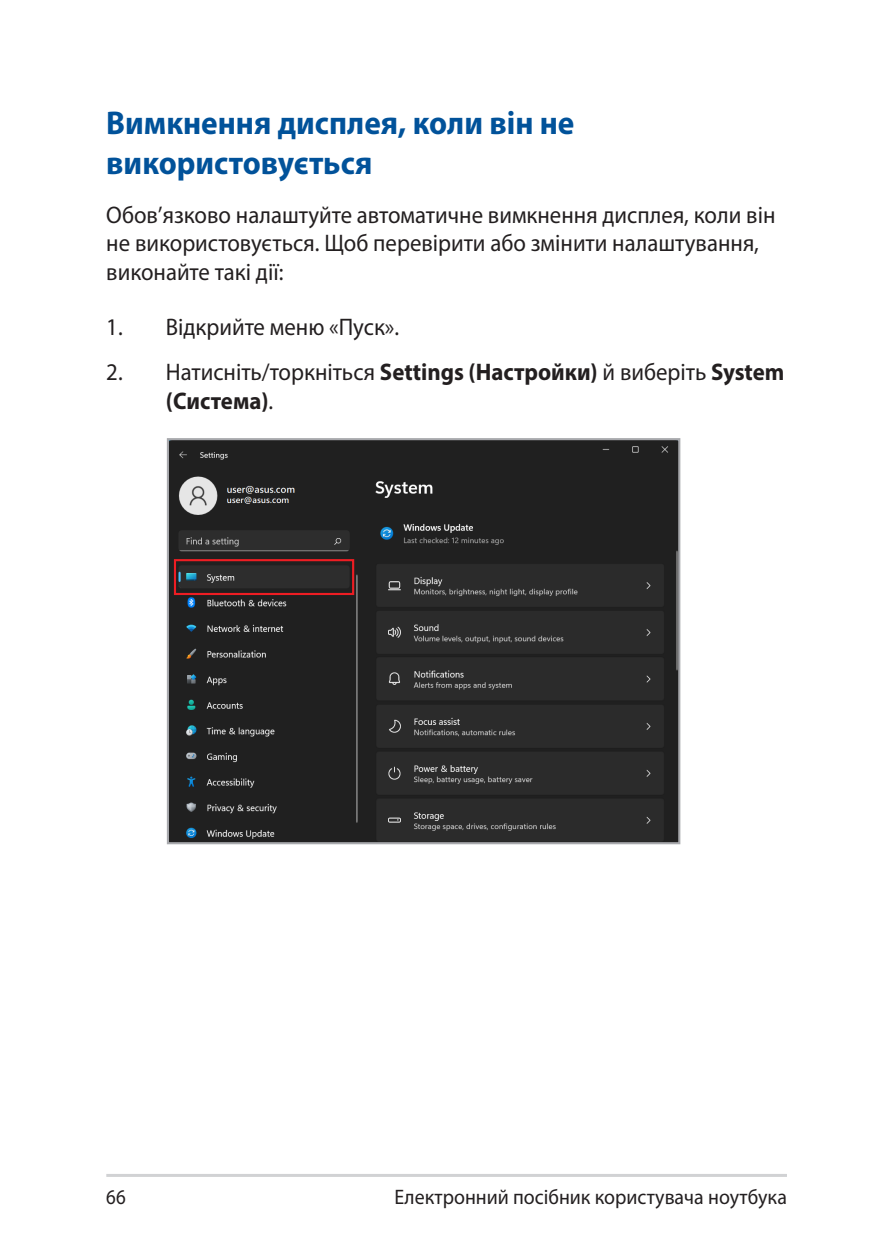
<style>
.page{position:relative;width:893px;height:1259px;background:#fff}
.page>*{position:absolute;margin:0;border:0;box-sizing:border-box;transform-origin:0 0}
.t1{font:700 33px/39.6px "Myriad Pro";color:#01529a;scale:.95 1}
.t2{font:24px/28.8px "Myriad Pro";color:#231f20;scale:.95 1}
.t3{font:700 24px/28.8px "Myriad Pro";color:#231f20;scale:.95 1}
.t4{font:21px "Myriad Pro";color:#231f20;scale:.95 1}
.t5{font:21px "Myriad Pro";color:#231f20;scale:.9 1}
.s1{font-weight:400}
</style>
<div class="page">
<hr style="left:106px;top:1174px;width:681px;height:3px;background:#d1d2d4">
<img style="left:170px;top:441px;width:507px;height:400px">
<div style="left:167px;top:438px;width:513px;height:406px;border:2px solid #a8a9ad"></div>
<div style="left:174px;top:559px;width:180px;height:36px;border:2px solid #ee1d23"></div>
<h1 class="t1" style="left:106px;top:102px;width:494px">Вимкнення дисплея, коли він не використовується</h1>
<p class="t2" style="left:106px;top:200px;width:706px">Обов’язково налаштуйте автоматичне вимкнення дисплея, коли він не використовується. Щоб перевірити або змінити налаштування, виконайте такі дії:</p>
<p class="t2" style="left:106px;top:312px;width:310px">1. Відкрийте меню «Пуск».</p>
<p class="t3" style="left:166px;top:357px;width:653px;text-indent:-60px"><span class="s1">2. Натисніть/торкніться</span> Settings (Настройки) <span class="s1">й виберіть</span> System (Система)<span class="s1">.</span></p>
<p class="t5" style="left:106px;top:1184px;width:23px">66</p>
<p class="t4" style="left:394px;top:1184px;width:415px">Електронний посібник користувача ноутбука</p>
</div>
